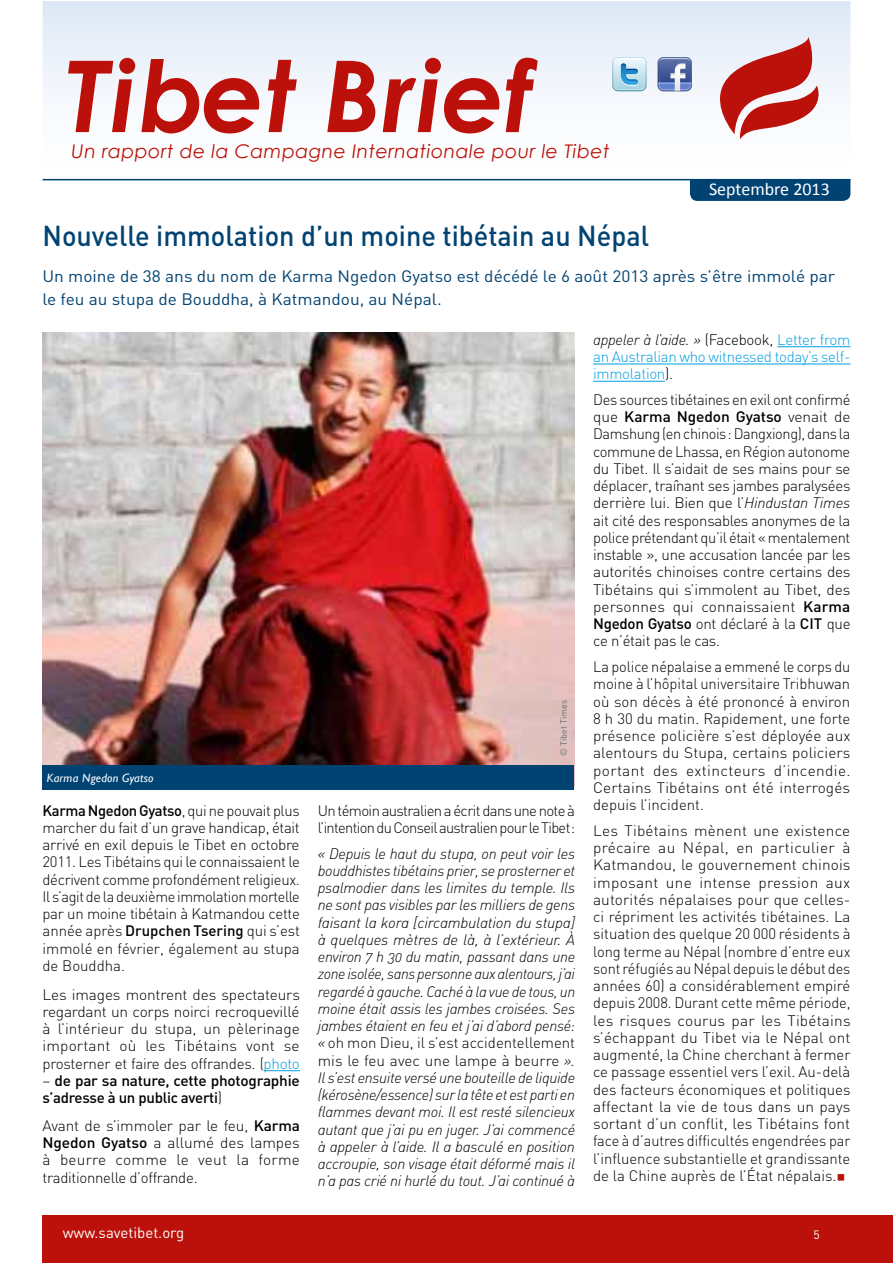
<style>
.page{position:relative;width:893px;height:1263px;background:#fff}
.page>*{position:absolute;margin:0;border:0;box-sizing:border-box;transform-origin:0 0}
.t1{font:italic 700 99.3px "Century Gothic";letter-spacing:.02em;color:#bc110a}
.t2{font:500 28.5px "DIN";color:#004373;scale:.95 1}
.t3{font:italic 18.9px "Century Gothic";letter-spacing:.025em;color:#bc110a}
.t4{font:18px "Calibri";color:#fff}
.t5{font:16.35px/23.2px "DIN";color:#004373;scale:1.05 1}
.t6{font:300 15px/17.2px "DIN";color:#000;text-align:justify}
.t7{font:15px/17.2px "DIN Light Italic Alt";letter-spacing:-.02em;color:#000;text-align:justify}
.t8{font:500 15px/17.2px "DIN Pro";letter-spacing:-.02em;color:#000}
.t9{font:300 15px/17.2px "DIN";letter-spacing:-.045em;color:#000}
.t10{font:300 15px/17.2px "DIN";letter-spacing:-.02em;color:#009ee3}
.t11{font:300 15px "DIN";letter-spacing:-.025em;color:#000}
.t12{font:15px "DIN";color:#fff}
.t13{font:italic 12px "Gill Sans";letter-spacing:.02em;color:#fff}
.t14{font:12px "DIN";color:#fff}
.t15{font:9px "DIN";color:#6f6f6e}
.s1{font-family:"DIN";font-weight:300}
.s2{font-family:"DIN Pro";font-weight:500}
.s3{color:#009ee3}
.s4{font-family:"DIN Light Italic Alt";font-weight:400}
.s5{font-family:"DIN";font-weight:300;color:#009ee3}
.s6{color:#000}
.s7{font-family:"Minion Pro";font-weight:400;font-size:22.5px;color:#bc110a}
</style>
<div class="page">
<svg style="left:43px;top:1px;width:807px;height:178px"></svg>
<hr style="left:43px;top:179px;width:807px;height:1px;background:#004373">
<div style="left:690px;top:180px;width:160px;height:21px;background:#004373"></div>
<div style="left:43px;top:1215px;width:849px;height:48px;background:#bc110a"></div>
<svg style="left:719px;top:37px;width:107px;height:102px"></svg>
<svg style="left:658px;top:57px;width:34px;height:34px"></svg>
<svg style="left:612px;top:57px;width:34px;height:34px"></svg>
<hr style="left:264px;top:1070px;width:36px;height:1px;background:#009ee3">
<hr style="left:777px;top:346px;width:73px;height:1px;background:#009ee3">
<hr style="left:593px;top:364px;width:257px;height:1px;background:#009ee3">
<hr style="left:593px;top:381px;width:72px;height:1px;background:#009ee3">
<img style="left:43px;top:333px;width:531px;height:432px">
<div style="left:43px;top:765px;width:531px;height:25px;background:#004373"></div>
<h1 class="t1" style="left:66px;top:32px;width:468px">Tibet Brief</h1>
<p class="t3" style="left:72px;top:139px;width:539px">Un rapport de la Campagne Internationale pour le Tibet</p>
<p class="t4" style="left:709px;top:178px;width:122px">Septembre 2013</p>
<h2 class="t2" style="left:43px;top:218px;width:640px">Nouvelle immolation d’un moine tibétain au Népal</h2>
<p class="t5" style="left:43px;top:264px;width:756px">Un moine de 38 ans du nom de Karma Ngedon Gyatso est décédé le 6 août 2013 après s’être immolé par le feu au stupa de Bouddha, à Katmandou, au Népal.</p>
<p class="t13" style="left:47px;top:771px;width:108px">Karma Ngedon Gyatso</p>
<p class="t8" style="left:43px;top:801px;width:259px">Karma Ngedon Gyatso<span class="s1">, qui ne pouvait plus</span></p>
<p class="t6" style="left:43px;top:819px;width:259px">marcher du fait d’un grave handicap, était arrivé en exil depuis le Tibet en octobre 2011. Les Tibétains qui le connaissaient le décrivent comme profondément religieux.<br>Il s’agit de la deuxième immolation mortelle par un moine tibétain à Katmandou cette année après <span class="s2">Drupchen Tsering</span> qui s’est immolé en février, également au stupa de Bouddha.</p>
<p class="t6" style="left:43px;top:985px;width:259px">Les images montrent des spectateurs regardant un corps noirci recroquevillé à l’intérieur du stupa, un pèlerinage important où les Tibétains vont se prosterner et faire des offrandes. (<span class="s3">photo</span></p>
<p class="t8" style="left:43px;top:1071px;width:259px"><span class="s1">–</span> de par sa nature, cette photographie s’adresse à un public averti<span class="s1">)</span></p>
<p class="t6" style="left:43px;top:1117px;width:259px">Avant de s’immoler par le feu, <span class="s2">Karma Ngedon Gyatso</span> a allumé des lampes à beurre comme le veut la forme traditionnelle d’offrande.</p>
<p class="t15" style="left:558px;top:756px;width:58px;rotate:-90deg">© Tibet Times</p>
<p class="t9" style="left:318px;top:801px;width:259px">Un témoin australien a écrit dans une note à l’intention du Conseil australien pour le Tibet:</p>
<p class="t7" style="left:318px;top:844px;width:259px">« Depuis le haut du stupa, on peut voir les bouddhistes tibétains prier, se prosterner et psalmodier dans les limites du temple. Ils ne sont pas visibles par les milliers de gens faisant la kora [circambulation du stupa] à quelques mètres de là, à l’extérieur. À environ 7 h 30 du matin, passant dans une zone isolée, sans personne aux alentours, j’ai regardé à gauche. Caché à la vue de tous, un moine était assis les jambes croisées. Ses jambes étaient en feu et j’ai d’abord pensé:</p>
<p class="t6" style="left:318px;top:1034px;width:259px"><span class="s4">«</span> oh mon Dieu, il s’est accidentellement mis le feu avec une lampe à beurre <span class="s4">».</span></p>
<p class="t7" style="left:318px;top:1069px;width:259px">Il s’est ensuite versé une bouteille de liquide (kérosène/essence) sur la tête et est parti en flammes devant moi. Il est resté silencieux autant que j’ai pu en juger. J’ai commencé à appeler à l’aide. Il a basculé en position accroupie, son visage était déformé mais il n’a pas crié ni hurlé du tout. J’ai continué à</p>
<p class="t7" style="left:593px;top:330px;width:259px">appeler à l’aide. » <span class="s1">(Facebook,</span> <span class="s5">Letter from</span></p>
<p class="t10" style="left:593px;top:348px;width:259px">an Australian who witnessed today’s self&shy;immolation<span class="s6">).</span></p>
<p class="t11" style="left:593px;top:390px;width:259px">Des sources tibétaines en exil ont confirmé</p>
<p class="t8" style="left:593px;top:407px;width:259px"><span class="s1">que</span> Karma Ngedon Gyatso <span class="s1">venait de</span></p>
<p class="t6" style="left:593px;top:425px;width:259px">Damshung (en chinois: Dangxiong), dans la commune de Lhassa, en Région autonome du Tibet. Il s’aidait de ses mains pour se déplacer, traînant ses jambes paralysées derrière lui. Bien que l’<span class="s4">Hindustan Times </span>ait cité des responsables anonymes de la police prétendant qu’il était « mentalement instable », une accusation lancée par les autorités chinoises contre certains des Tibétains qui s’immolent au Tibet, des personnes qui connaissaient <span class="s2">Karma Ngedon Gyatso</span> ont déclaré à la <span class="s2">CIT</span> que ce n’était pas le cas.</p>
<p class="t6" style="left:593px;top:658px;width:259px">La police népalaise a emmené le corps du moine à l’hôpital universitaire Tribhuwan où son décès à été prononcé à environ 8 h 30 du matin. Rapidement, une forte présence policière s’est déployée aux alentours du Stupa, certains policiers portant des extincteurs d’incendie.<br>Certains Tibétains ont été interrogés depuis l’incident.</p>
<p class="t6" style="left:593px;top:822px;width:259px">Les Tibétains mènent une existence précaire au Népal, en particulier à Katmandou, le gouvernement chinois imposant une intense pression aux autorités népalaises pour que celles&shy;ci répriment les activités tibétaines. La situation des quelque 20 000 résidents à long terme au Népal (nombre d’entre eux sont réfugiés au Népal depuis le début des années 60) a considérablement empiré depuis 2008. Durant cette même période, les risques courus par les Tibétains s’échappant du Tibet via le Népal ont augmenté, la Chine cherchant à fermer ce passage essentiel vers l’exil. Au-delà des facteurs économiques et politiques affectant la vie de tous dans un pays sortant d’un conflit, les Tibétains font face à d’autres difficultés engendrées par l’influence substantielle et grandissante de la Chine auprès de l’État népalais.<span class="s7">■</span></p>
<p class="t12" style="left:63px;top:1223px;width:123px">www.savetibet.org</p>
<p class="t14" style="left:813px;top:1227px;width:8px">5</p>
</div>
